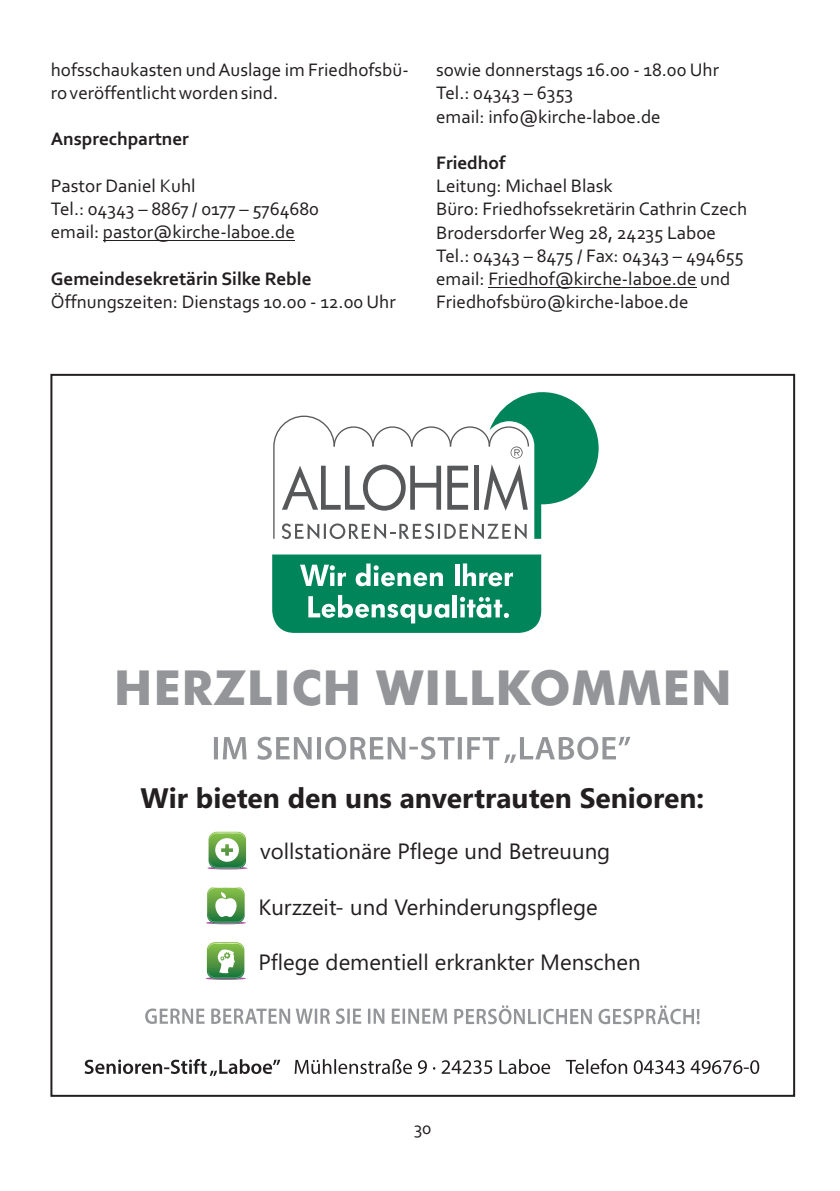
<style>
.page{position:relative;width:840px;height:1191px;background:#fff}
.page>*{position:absolute;margin:0;border:0;box-sizing:border-box;transform-origin:0 0}
.t1{font:700 48.4px "Futura BT";letter-spacing:.015em;color:#939598}
.t2{font:700 28.2px "Gadugi";color:#231f20}
.t3{font:22.2px "Gadugi";color:#231f20}
.t4{font:19px/23.2px "Corbel";color:#231f20}
.t5{font:700 19px "Corbel";color:#231f20}
.t6{font:18px "Corbel";color:#231f20}
</style>
<div class="page">
<hr style="left:103px;top:240px;width:192px;height:1px;background:#231f20">
<hr style="left:488px;top:287px;width:208px;height:1px;background:#231f20">
<svg style="left:272px;top:392px;width:326px;height:241px"></svg>
<svg style="left:85px;top:1059px;width:195px;height:17px"></svg>
<svg style="left:294px;top:1059px;width:256px;height:15px"></svg>
<svg style="left:565px;top:1059px;width:193px;height:15px"></svg>
<svg style="left:145px;top:1008px;width:302px;height:16px"></svg>
<svg style="left:454px;top:1005px;width:245px;height:19px"></svg>
<svg style="left:207px;top:831px;width:40px;height:38px"></svg>
<svg style="left:214px;top:736px;width:416px;height:27px"></svg>
<svg style="left:206px;top:887px;width:40px;height:37px"></svg>
<svg style="left:206px;top:942px;width:40px;height:38px"></svg>
<p class="t4" style="left:51px;top:60px;width:359px">hofsschaukasten und Auslage im Friedhofsbü&shy;ro veröffentlicht worden sind.</p>
<p class="t5" style="left:51px;top:131px;width:139px">Ansprechpartner</p>
<p class="t4" style="left:51px;top:176px;width:269px">Pastor Daniel Kuhl<br>Tel.: 04343 – 8867 / 0177 – 5764680 email: pastor@kirche-laboe.de</p>
<p class="t5" style="left:51px;top:270px;width:262px">Gemeindesekretärin Silke Reble</p>
<p class="t4" style="left:51px;top:292px;width:346px">Öffnungszeiten: Dienstags 10.00 - 12.00 Uhr</p>
<p class="t4" style="left:436px;top:60px;width:284px">sowie donnerstags 16.00 - 18.00 Uhr<br>Tel.: 04343 – 6353<br>email: info@kirche-laboe.de</p>
<p class="t5" style="left:436px;top:155px;width:71px">Friedhof</p>
<p class="t4" style="left:436px;top:176px;width:312px">Leitung: Michael Blask<br>Büro: Friedhofssekretärin Cathrin Czech Brodersdorfer Weg 28, 24235 Laboe Tel.: 04343 – 8475 / Fax: 04343 – 494655 email: Friedhof@kirche-laboe.de und Friedhofsbüro@kirche-laboe.de</p>
<h1 class="t1" style="left:114px;top:668px;width:619px">HERZLICH WILLKOMMEN</h1>
<h2 class="t2" style="left:140px;top:787px;width:565px">Wir bieten den uns anvertrauten Senioren:</h2>
<p class="t3" style="left:260px;top:843px;width:351px">vollstationäre Pflege und Betreuung</p>
<p class="t3" style="left:258px;top:898px;width:340px">Kurzzeit- und Verhinderungspflege</p>
<p class="t3" style="left:258px;top:954px;width:383px">Pflege dementiell erkrankter Menschen</p>
<p class="t6" style="left:414px;top:1121px;width:19px">30</p>
</div>
